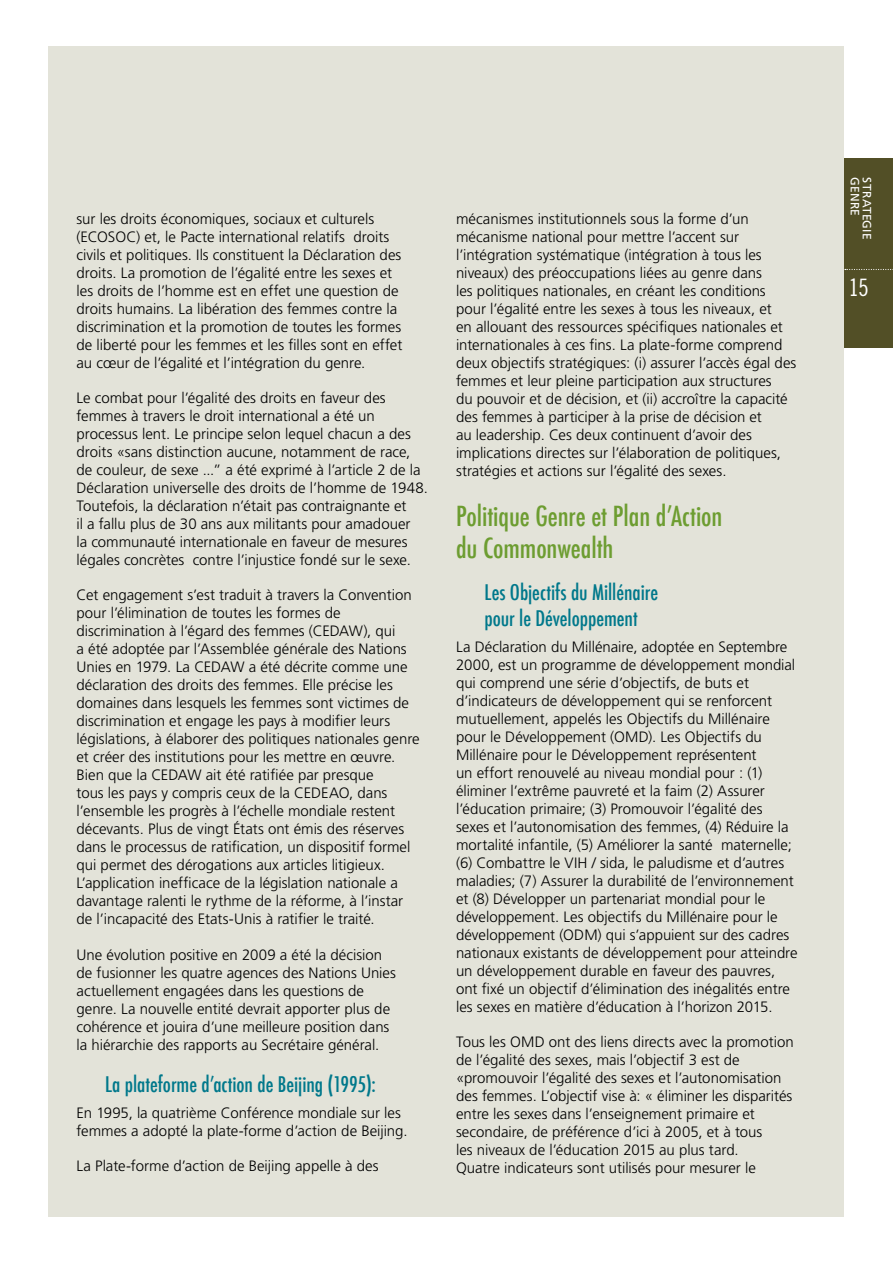
<style>
.page{position:relative;width:893px;height:1263px;background:#fff}
.page>*{position:absolute;margin:0;border:0;box-sizing:border-box;transform-origin:0 0}
.t1{font:500 condensed 27px/32.4px "Futura";letter-spacing:-.005em;color:#6d9d31}
.t2{font:24px "Trade Gothic Cond Eighteen";color:#fff}
.t3{font:500 condensed 21px/25.2px "Futura";color:#00788b}
.t4{font:300 15px/18px "Frutiger";color:#000}
.t5{font:12px "Frutiger";letter-spacing:.015em;color:#fff}
</style>
<div class="page">
<div style="left:836px;top:158px;width:57px;height:190px;background:#524f26"></div>
<svg style="left:845px;top:269px;width:48px;height:1px"></svg>
<div style="left:49px;top:46px;width:795px;height:1170px;background:#e3e3d9"></div>
<p class="t4" style="left:77px;top:210px;width:327px">sur les droits économiques, sociaux et culturels (ECOSOC) et, le Pacte international relatifs droits civils et politiques. Ils constituent la Déclaration des droits. La promotion de l’égalité entre les sexes et les droits de l’homme est en effet une question de droits humains. La libération des femmes contre la discrimination et la promotion de toutes les formes de liberté pour les femmes et les filles sont en effet au cœur de l’égalité et l’intégration du genre.</p>
<p class="t4" style="left:77px;top:389px;width:353px">Le combat pour l’égalité des droits en faveur des femmes à travers le droit international a été un processus lent. Le principe selon lequel chacun a des droits «sans distinction aucune, notamment de race, de couleur, de sexe ...” a été exprimé à l’article 2 de la Déclaration universelle des droits de l’homme de 1948.<br>Toutefois, la déclaration n’était pas contraignante et<br>il a fallu plus de 30 ans aux militants pour amadouer<br>la communauté internationale en faveur de mesures légales concrètes contre l’injustice fondé sur le sexe.</p>
<p class="t4" style="left:77px;top:586px;width:345px">Cet engagement s’est traduit à travers la Convention pour l’élimination de toutes les formes de discrimination à l’égard des femmes (CEDAW), qui<br>a été adoptée par l’Assemblée générale des Nations Unies en 1979. La CEDAW a été décrite comme une déclaration des droits des femmes. Elle précise les domaines dans lesquels les femmes sont victimes de discrimination et engage les pays à modifier leurs législations, à élaborer des politiques nationales genre et créer des institutions pour les mettre en œuvre.<br>Bien que la CEDAW ait été ratifiée par presque<br>tous les pays y compris ceux de la CEDEAO, dans l’ensemble les progrès à l’échelle mondiale restent décevants. Plus de vingt États ont émis des réserves dans le processus de ratification, un dispositif formel qui permet des dérogations aux articles litigieux.<br>L’application inefficace de la législation nationale a davantage ralenti le rythme de la réforme, à l’instar de l’incapacité des Etats-Unis à ratifier le traité.</p>
<p class="t4" style="left:77px;top:945px;width:321px">Une évolution positive en 2009 a été la décision de fusionner les quatre agences des Nations Unies actuellement engagées dans les questions de genre. La nouvelle entité devrait apporter plus de cohérence et jouira d’une meilleure position dans la hiérarchie des rapports au Secrétaire général.</p>
<h3 class="t3" style="left:105px;top:1071px;width:272px">La plateforme d’action de Beijing (1995):</h3>
<p class="t4" style="left:77px;top:1104px;width:333px">En 1995, la quatrième Conférence mondiale sur les femmes a adopté la plate-forme d’action de Beijing.</p>
<p class="t4" style="left:77px;top:1157px;width:304px">La Plate-forme d’action de Beijing appelle à des</p>
<p class="t4" style="left:456px;top:210px;width:342px">mécanismes institutionnels sous la forme d’un mécanisme national pour mettre l’accent sur l’intégration systématique (intégration à tous les niveaux) des préoccupations liées au genre dans<br>les politiques nationales, en créant les conditions pour l’égalité entre les sexes à tous les niveaux, et<br>en allouant des ressources spécifiques nationales et internationales à ces fins. La plate-forme comprend deux objectifs stratégiques: (i) assurer l’accès égal des femmes et leur pleine participation aux structures<br>du pouvoir et de décision, et (ii) accroître la capacité des femmes à participer à la prise de décision et<br>au leadership. Ces deux continuent d’avoir des implications directes sur l’élaboration de politiques, stratégies et actions sur l’égalité des sexes.</p>
<h1 class="t1" style="left:456px;top:500px;width:268px">Politique Genre et Plan d’Action du Commonwealth</h1>
<h3 class="t3" style="left:485px;top:580px;width:175px">Les Objectifs du Millénaire pour le Développement</h3>
<p class="t4" style="left:456px;top:638px;width:343px">La Déclaration du Millénaire, adoptée en Septembre 2000, est un programme de développement mondial qui comprend une série d’objectifs, de buts et d’indicateurs de développement qui se renforcent mutuellement, appelés les Objectifs du Millénaire pour le Développement (OMD). Les Objectifs du Millénaire pour le Développement représentent<br>un effort renouvelé au niveau mondial pour : (1) éliminer l’extrême pauvreté et la faim (2) Assurer l’éducation primaire; (3) Promouvoir l’égalité des sexes et l’autonomisation des femmes, (4) Réduire la mortalité infantile, (5) Améliorer la santé maternelle; (6) Combattre le VIH / sida, le paludisme et d’autres maladies; (7) Assurer la durabilité de l’environnement et (8) Développer un partenariat mondial pour le développement. Les objectifs du Millénaire pour le développement (ODM) qui s’appuient sur des cadres nationaux existants de développement pour atteindre un développement durable en faveur des pauvres, ont fixé un objectif d’élimination des inégalités entre les sexes en matière d’éducation à l’horizon 2015.</p>
<p class="t4" style="left:456px;top:1033px;width:339px">Tous les OMD ont des liens directs avec la promotion de l’égalité des sexes, mais l’objectif 3 est de «promouvoir l’égalité des sexes et l’autonomisation des femmes. L’objectif vise à: « éliminer les disparités entre les sexes dans l’enseignement primaire et secondaire, de préférence d’ici à 2005, et à tous<br>les niveaux de l’éducation 2015 au plus tard.<br>Quatre indicateurs sont utilisés pour mesurer le</p>
<p class="t5" style="left:862px;top:177px;width:40px;rotate:90deg">GENRE</p>
<p class="t5" style="left:874px;top:177px;width:63px;rotate:90deg">STRATEGIE</p>
<h2 class="t2" style="left:848px;top:274px;width:22px">15</h2>
</div>
